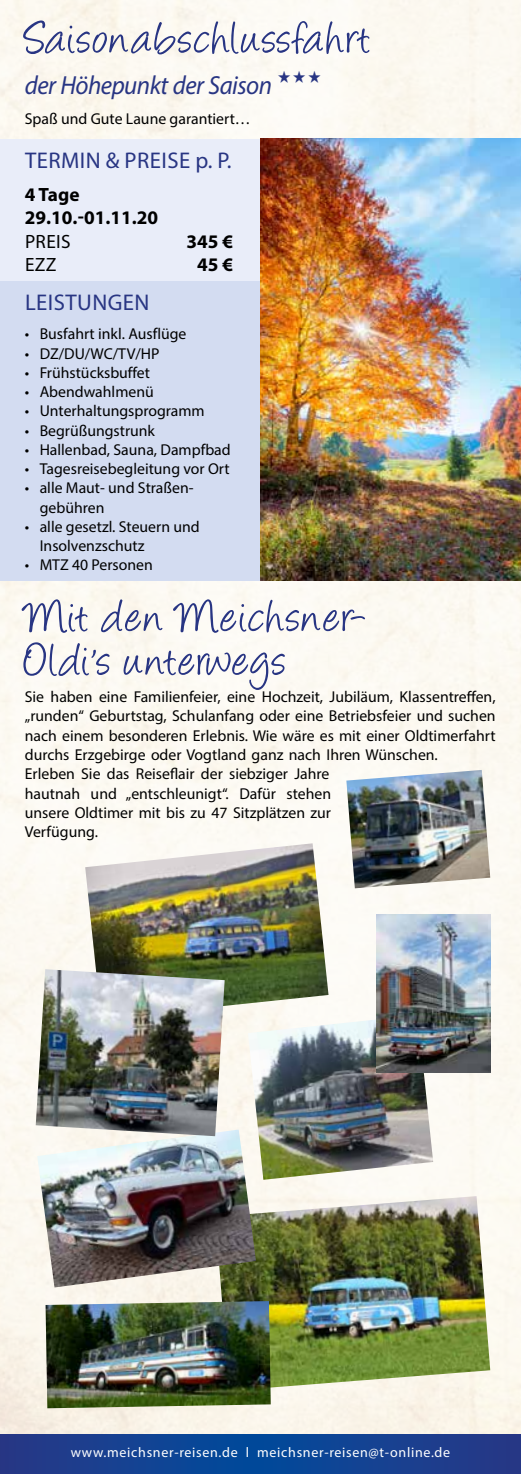
<style>
.page{position:relative;width:521px;height:1474px;background:#fff}
.page>*{position:absolute;margin:0;border:0;box-sizing:border-box;transform-origin:0 0}
.t1{font:52.5px/43.8px "Angelina";letter-spacing:.04em;color:#283583}
.t2{font:italic 26.25px "Myriad Hebrew";letter-spacing:-.02em;color:#283583;scale:.95 1}
.t3{font:22.75px "Myriad Pro";letter-spacing:.02em;color:#283583}
.t4{font:700 19.25px/23.1px "Myriad Pro";color:#000}
.t5{font:19.25px "Myriad Pro";letter-spacing:.02em;color:#000}
.t6{font:15.75px/19.2px "Myriad Pro";color:#000}
.t7{font:14px "Myriad Pro";letter-spacing:.05em;color:#fff}
</style>
<div class="page">
<div style="left:0;top:0;width:521px;height:1434px;background:#fcf9f2"></div>
<svg style="left:0;top:1434px;width:521px;height:39px;background:#144090"></svg>
<div style="left:0;top:139px;width:260px;height:141px;background:#e9edf9"></div>
<div style="left:0;top:280px;width:260px;height:300px;background:#d3dcf1"></div>
<img style="left:260px;top:139px;width:261px;height:441px">
<img style="left:215px;top:1196px;width:275px;height:194px">
<img style="left:46px;top:1300px;width:225px;height:108px">
<img style="left:248px;top:1015px;width:185px;height:164px">
<img style="left:37px;top:1129px;width:219px;height:158px">
<img style="left:85px;top:843px;width:243px;height:175px">
<img style="left:36px;top:969px;width:189px;height:167px">
<img style="left:376px;top:914px;width:114px;height:158px">
<img style="left:346px;top:770px;width:144px;height:118px">
<svg style="left:278px;top:70px;width:42px;height:12px"></svg>
<h1 class="t1" style="left:25px;top:22px;width:347px">Saisonabschlussfahrt</h1>
<h2 class="t2" style="left:25px;top:71px;width:262px">der Höhepunkt der Saison</h2>
<p class="t6" style="left:25px;top:109px;width:227px">Spaß und Gute Laune garantiert…</p>
<h3 class="t3" style="left:25px;top:147px;width:208px">TERMIN &amp; PREISE p. P.</h3>
<p class="t4" style="left:25px;top:183px;width:135px">4 Tage<br>29.10.-01.11.20</p>
<p class="t5" style="left:25px;top:229px;width:47px">PREIS</p>
<p class="t4" style="left:186px;top:229px;width:48px">345 €</p>
<p class="t5" style="left:25px;top:252px;width:33px">EZZ</p>
<p class="t4" style="left:197px;top:252px;width:37px">45 €</p>
<h3 class="t3" style="left:25px;top:288px;width:126px">LEISTUNGEN</h3>
<p class="t6" style="left:25px;top:324px;width:163px">• Busfahrt inkl. Ausflüge</p>
<p class="t6" style="left:25px;top:343px;width:136px">• DZ/DU/WC/TV/HP</p>
<p class="t6" style="left:25px;top:363px;width:127px">• Frühstücksbuffet</p>
<p class="t6" style="left:25px;top:382px;width:130px">• Abendwahlmenü</p>
<p class="t6" style="left:25px;top:401px;width:181px">• Unterhaltungsprogramm</p>
<p class="t6" style="left:25px;top:420px;width:132px">• Begrüßungstrunk</p>
<p class="t6" style="left:25px;top:440px;width:207px">• Hallenbad, Sauna, Dampfbad</p>
<p class="t6" style="left:25px;top:459px;width:206px">• Tagesreisebegleitung vor Ort</p>
<p class="t6" style="left:40px;top:478px;width:155px;text-indent:-15px">• alle Maut- und Straßen&shy;gebühren</p>
<p class="t6" style="left:40px;top:517px;width:162px;text-indent:-15px">• alle gesetzl. Steuern und<br>Insolvenzschutz</p>
<p class="t6" style="left:25px;top:555px;width:130px">• MTZ 40 Personen</p>
<h1 class="t1" style="left:25px;top:600px;width:344px">Mit den Meichsner-<br>Oldi's unterwegs</h1>
<p class="t6" style="left:25px;top:687px;width:472px">Sie haben eine Familienfeier, eine Hochzeit, Jubiläum, Klassentreffen, „runden“ Geburtstag, Schulanfang oder eine Betriebsfeier und suchen nach einem besonderen Erlebnis. Wie wäre es mit einer Oldtimerfahrt durchs Erzgebirge oder Vogtland ganz nach Ihren Wünschen.<br>Erleben Sie das Reiseflair der siebziger Jahre<br>hautnah und „entschleunigt“. Dafür stehen<br>unsere Oldtimer mit bis zu 47 Sitzplätzen zur<br>Verfügung.</p>
<p class="t7" style="left:71px;top:1443px;width:381px">www.meichsner-reisen.de l meichsner-reisen@t-online.de</p>
</div>
